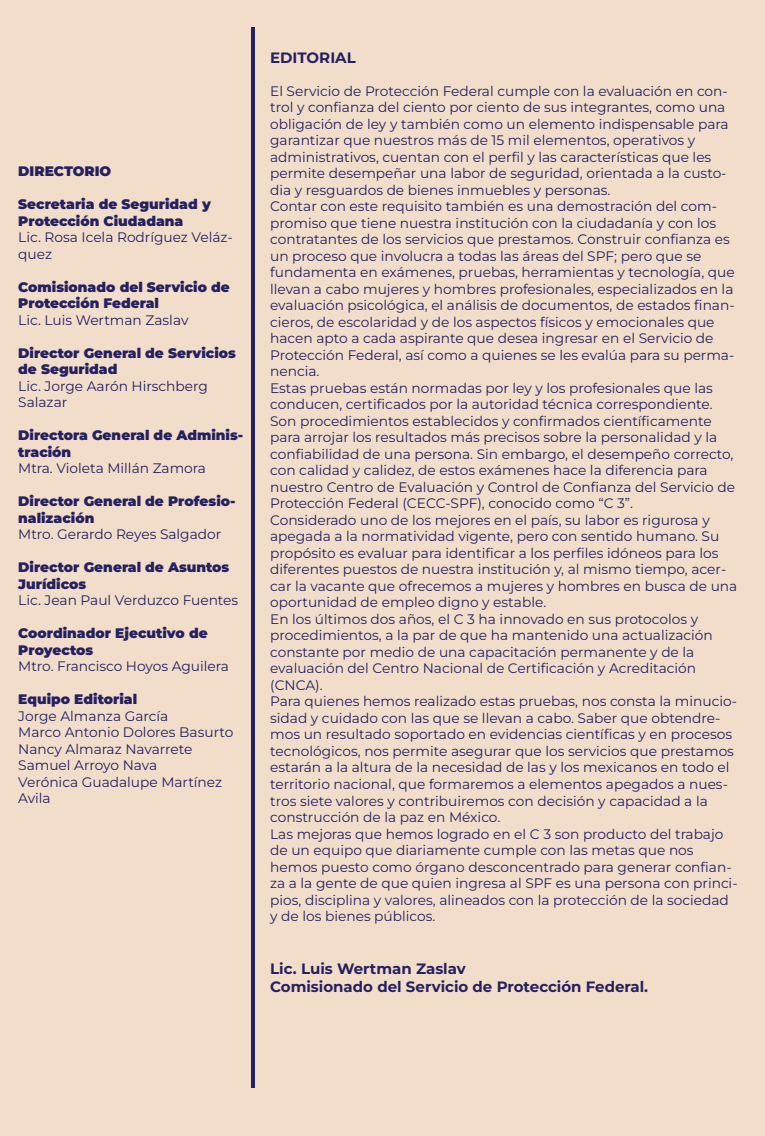
<style>
.page{position:relative;width:765px;height:1136px;background:#fff}
.page>*{position:absolute;margin:0;border:0;box-sizing:border-box;transform-origin:0 0}
.t1{font:700 15px/18px "Montserrat";color:#252161}
.t2{font:13.75px/16.5px "Montserrat";color:#252161}
.t3{font:900 13.75px/16.5px "Montserrat";color:#252161}
</style>
<div class="page">
<div style="left:0;top:0;width:765px;height:1135px;background:#f1ddca"></div>
<hr style="left:252px;top:27px;width:3px;height:1061px;background:#252161">
<p class="t3" style="left:18px;top:163px;width:95px">DIRECTORIO</p>
<p class="t3" style="left:18px;top:196px;width:194px">Secretaria de Seguridad y<br>Protección Ciudadana</p>
<p class="t2" style="left:18px;top:229px;width:216px">Lic. Rosa Icela Rodríguez Veláz&shy;quez</p>
<p class="t3" style="left:18px;top:278px;width:213px">Comisionado del Servicio de<br>Protección Federal</p>
<p class="t2" style="left:18px;top:311px;width:172px">Lic. Luis Wertman Zaslav</p>
<p class="t3" style="left:18px;top:344px;width:219px">Director General de Servicios de Seguridad</p>
<p class="t2" style="left:18px;top:377px;width:191px">Lic. Jorge Aarón Hirschberg<br>Salazar</p>
<p class="t3" style="left:18px;top:427px;width:226px">Directora General de Adminis&shy;tración</p>
<p class="t2" style="left:18px;top:460px;width:189px">Mtra. Violeta Millán Zamora</p>
<p class="t3" style="left:18px;top:493px;width:219px">Director General de Profesio&shy;nalización</p>
<p class="t2" style="left:18px;top:526px;width:205px">Mtro. Gerardo Reyes Salgador</p>
<p class="t3" style="left:18px;top:559px;width:213px">Director General de Asuntos<br>Jurídicos</p>
<p class="t2" style="left:18px;top:592px;width:222px">Lic. Jean Paul Verduzco Fuentes</p>
<p class="t3" style="left:18px;top:625px;width:191px">Coordinador Ejecutivo de<br>Proyectos</p>
<p class="t2" style="left:18px;top:658px;width:212px">Mtro. Francisco Hoyos Aguilera</p>
<p class="t3" style="left:18px;top:691px;width:120px">Equipo Editorial</p>
<p class="t2" style="left:18px;top:707px;width:217px">Jorge Almanza García<br>Marco Antonio Dolores Basurto<br>Nancy Almaraz Navarrete<br>Samuel Arroyo Nava<br>Verónica Guadalupe Martínez<br>Avila</p>
<p class="t1" style="left:270px;top:48px;width:87px">EDITORIAL</p>
<p class="t2" style="left:270px;top:82px;width:469px">El Servicio de Protección Federal cumple con la evaluación en con&shy;trol y confianza del ciento por ciento de sus integrantes, como una obligación de ley y también como un elemento indispensable para garantizar que nuestros más de 15 mil elementos, operativos y administrativos, cuentan con el perfil y las características que les permite desempeñar una labor de seguridad, orientada a la custo&shy;dia y resguardos de bienes inmuebles y personas.<br>Contar con este requisito también es una demostración del com&shy;promiso que tiene nuestra institución con la ciudadanía y con los contratantes de los servicios que prestamos. Construir confianza es un proceso que involucra a todas las áreas del SPF; pero que se fundamenta en exámenes, pruebas, herramientas y tecnología, que llevan a cabo mujeres y hombres profesionales, especializados en la evaluación psicológica, el análisis de documentos, de estados finan&shy;cieros, de escolaridad y de los aspectos físicos y emocionales que hacen apto a cada aspirante que desea ingresar en el Servicio de Protección Federal, así como a quienes se les evalúa para su perma&shy;nencia.<br>Estas pruebas están normadas por ley y los profesionales que las conducen, certificados por la autoridad técnica correspondiente.<br>Son procedimientos establecidos y confirmados científicamente para arrojar los resultados más precisos sobre la personalidad y la confiabilidad de una persona. Sin embargo, el desempeño correcto, con calidad y calidez, de estos exámenes hace la diferencia para nuestro Centro de Evaluación y Control de Confianza del Servicio de Protección Federal (CECC-SPF), conocido como “C 3”.<br>Considerado uno de los mejores en el país, su labor es rigurosa y apegada a la normatividad vigente, pero con sentido humano. Su propósito es evaluar para identificar a los perfiles idóneos para los diferentes puestos de nuestra institución y, al mismo tiempo, acer&shy;car la vacante que ofrecemos a mujeres y hombres en busca de una oportunidad de empleo digno y estable.<br>En los últimos dos años, el C 3 ha innovado en sus protocolos y procedimientos, a la par de que ha mantenido una actualización constante por medio de una capacitación permanente y de la evaluación del Centro Nacional de Certificación y Acreditación (CNCA).<br>Para quienes hemos realizado estas pruebas, nos consta la minucio&shy;sidad y cuidado con las que se llevan a cabo. Saber que obtendre&shy;mos un resultado soportado en evidencias científicas y en procesos tecnológicos, nos permite asegurar que los servicios que prestamos estarán a la altura de la necesidad de las y los mexicanos en todo el territorio nacional, que formaremos a elementos apegados a nues&shy;tros siete valores y contribuiremos con decisión y capacidad a la construcción de la paz en México.<br>Las mejoras que hemos logrado en el C 3 son producto del trabajo de un equipo que diariamente cumple con las metas que nos hemos puesto como órgano desconcentrado para generar confian&shy;za a la gente de que quien ingresa al SPF es una persona con princi&shy;pios, disciplina y valores, alineados con la protección de la sociedad y de los bienes públicos.</p>
<p class="t1" style="left:270px;top:959px;width:380px">Lic. Luis Wertman Zaslav<br>Comisionado del Servicio de Protección Federal.</p>
</div>
